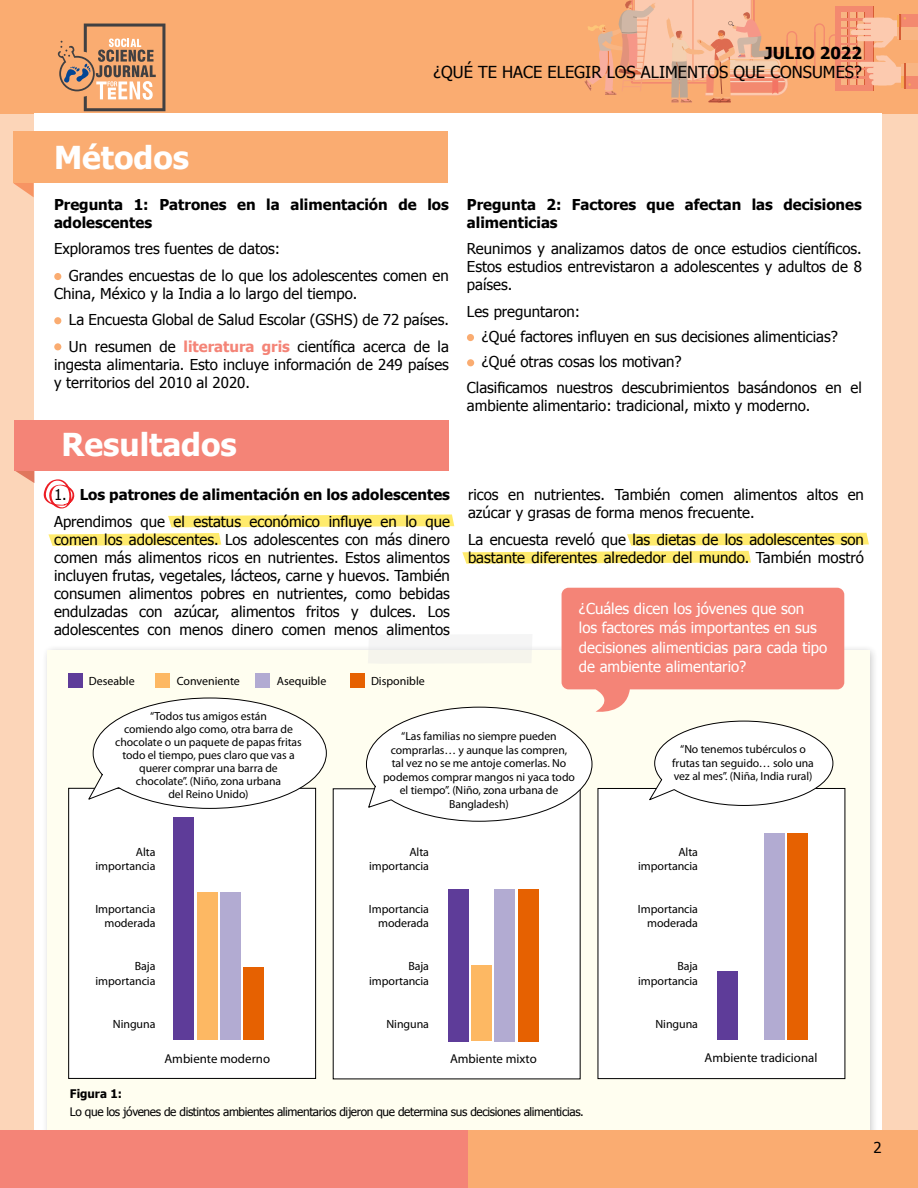
<style>
.page{position:relative;width:918px;height:1188px;background:#fcd5b8}
.page>*{position:absolute;margin:0;border:0;box-sizing:border-box;transform-origin:0 0}
.t1{font:700 31.5px "Tahoma";color:#fff}
.t2{font:16.5px "Tahoma";color:#000}
.t3{font:700 16.5px "Tahoma";color:#000}
.t4{font:15px/18px "Tahoma";color:#000}
.t5{font:15px/19.5px "Tahoma";color:#fff}
.t6{font:700 15px/18px "Tahoma";color:#000}
.t7{font:12.9px "Myriad Pro";color:#000}
.t8{font:12px/14.2px "Myriad Pro";letter-spacing:-.005em;color:#000;text-align:right}
.t9{font:700 11.85px "Tahoma";color:#000}
.t10{font:11.7px/13.5px "Myriad Pro";letter-spacing:-.005em;color:#000;text-align:center}
.t11{font:11.7px "Tahoma";letter-spacing:-.03em;color:#000}
.s1{font-weight:700;color:#f48477}
.s2{font-weight:700}
</style>
<div class="page">
<div style="left:0;top:0;width:918px;height:113px;background:#faac71"></div>
<div style="left:34px;top:113px;width:847px;height:1028px;background:#fff"></div>
<svg style="left:168px;top:514px;width:286px;height:13px;background:#ffed7e"></svg>
<div style="left:41px;top:644px;width:838px;height:541px;background:#000;opacity:.25"></div>
<div style="left:48px;top:650px;width:821px;height:480px;background:#fffef0"></div>
<svg style="left:462px;top:533px;width:407px;height:31px"></svg>
<svg style="left:48px;top:533px;width:173px;height:13px;background:#ffed7f"></svg>
<svg style="left:13px;top:183px;width:21px;height:14px"></svg>
<div style="left:13px;top:132px;width:435px;height:51px;background:#faac71"></div>
<svg style="left:872px;top:6px;width:2px;height:85px"></svg>
<div style="left:835px;top:6px;width:37px;height:85px;background:#f3896f"></div>
<div style="left:867px;top:68px;width:23px;height:5px;background:#fccaaf;border-radius:2px"></div>
<div style="left:873px;top:62px;width:24px;height:23px;background:#fccaaf;border-radius:6px"></div>
<div style="left:872px;top:80px;width:16px;height:5px;background:#fccaaf;border-radius:2px"></div>
<div style="left:869px;top:74px;width:23px;height:5px;background:#fccaaf;border-radius:2px"></div>
<div style="left:859px;top:62px;width:23px;height:5px;background:#fccaaf;border-radius:2px"></div>
<div style="left:871px;top:18px;width:23px;height:23px;background:#fccaaf;border-radius:6px"></div>
<div style="left:863px;top:18px;width:23px;height:5px;background:#fccaaf;border-radius:2px"></div>
<div style="left:857px;top:24px;width:23px;height:5px;background:#fccaaf;border-radius:2px"></div>
<div style="left:857px;top:36px;width:23px;height:5px;background:#fccaaf;border-radius:2px"></div>
<div style="left:851px;top:30px;width:23px;height:5px;background:#fccaaf;border-radius:2px"></div>
<svg style="left:876px;top:56px;width:42px;height:33px"></svg>
<div style="left:899px;top:14px;width:19px;height:26px;background:#f8b583"></div>
<div style="left:901px;top:14px;width:17px;height:13px;background:#f3896f"></div>
<svg style="left:874px;top:14px;width:32px;height:33px"></svg>
<svg style="left:584px;top:0;width:281px;height:103px"></svg>
<svg style="left:57px;top:24px;width:108px;height:87px"></svg>
<svg style="left:43px;top:479px;width:32px;height:30px"></svg>
<div style="left:54px;top:273px;width:7px;height:7px;background:#faac71;border-radius:50%"></div>
<div style="left:467px;top:334px;width:7px;height:7px;background:#faac71;border-radius:50%"></div>
<div style="left:467px;top:359px;width:7px;height:7px;background:#faac71;border-radius:50%"></div>
<div style="left:54px;top:317px;width:7px;height:7px;background:#faac71;border-radius:50%"></div>
<div style="left:54px;top:343px;width:7px;height:7px;background:#faac71;border-radius:50%"></div>
<div style="left:451px;top:1130px;width:467px;height:58px;background:#faac71"></div>
<div style="left:0;top:1130px;width:467px;height:58px;background:#f48477"></div>
<svg style="left:14px;top:470px;width:20px;height:13px"></svg>
<div style="left:14px;top:420px;width:435px;height:50px;background:#f48477"></div>
<div style="left:598px;top:788px;width:247px;height:291px;background:#fff"></div>
<div style="left:598px;top:788px;width:247px;height:291px;border:1px solid #000"></div>
<div style="left:333px;top:789px;width:247px;height:290px;background:#fff"></div>
<div style="left:69px;top:788px;width:247px;height:290px;background:#fff"></div>
<div style="left:68px;top:788px;width:248px;height:291px;border:1px solid #000"></div>
<div style="left:448px;top:889px;width:20px;height:152px;background:#5e3c99"></div>
<div style="left:471px;top:965px;width:21px;height:76px;background:#fdb863"></div>
<div style="left:495px;top:889px;width:20px;height:152px;background:#b2abd2"></div>
<div style="left:518px;top:889px;width:21px;height:152px;background:#e66101"></div>
<div style="left:717px;top:971px;width:21px;height:69px;background:#5e3c99"></div>
<div style="left:764px;top:833px;width:20px;height:207px;background:#b2abd2"></div>
<div style="left:788px;top:833px;width:20px;height:207px;background:#e66101"></div>
<svg style="left:366px;top:588px;width:478px;height:234px"></svg>
<div style="left:173px;top:817px;width:21px;height:223px;background:#5e3c99"></div>
<div style="left:197px;top:893px;width:20px;height:147px;background:#fdb863"></div>
<div style="left:220px;top:893px;width:21px;height:147px;background:#b2abd2"></div>
<div style="left:244px;top:967px;width:20px;height:73px;background:#e66101"></div>
<svg style="left:87px;top:697px;width:240px;height:112px"></svg>
<div style="left:68px;top:674px;width:14px;height:14px;background:#5e3c99"></div>
<div style="left:156px;top:674px;width:14px;height:14px;background:#fdb863"></div>
<div style="left:256px;top:674px;width:14px;height:14px;background:#b2abd2"></div>
<div style="left:350px;top:674px;width:15px;height:14px;background:#e66101"></div>
<p class="t3" style="left:764px;top:42px;width:99px">Julio 2022</p>
<p class="t2" style="left:433px;top:61px;width:125px">¿Qué te hace eleg</p>
<p class="t2" style="left:585px;top:61px;width:92px">ir los aliment</p>
<p class="t2" style="left:707px;top:61px;width:38px">os que</p>
<p class="t2" style="left:770px;top:61px;width:54px">consume</p>
<p class="t2" style="left:845px;top:61px;width:19px">s?</p>
<h1 class="t1" style="left:54px;top:136px;width:137px">Métodos</h1>
<p class="t6" style="left:54px;top:194px;width:396px">Pregunta 1: Patrones en la alimentación de los adolescentes</p>
<p class="t4" style="left:69px;top:235px;width:382px;line-height:26.5px;text-indent:-15px">Exploramos tres fuentes de datos:<br>Grandes encuestas de lo que los adolescentes comen en</p>
<p class="t4" style="left:69px;top:279px;width:382px;line-height:26.5px;text-indent:-15px">China, México y la India a lo largo del tiempo.<br>La Encuesta Global de Salud Escolar (GSHS) de 72 países.<br>Un resumen de <span class="s1">literatura gris</span> científica acerca de la</p>
<p class="t4" style="left:54px;top:354px;width:396px">ingesta alimentaria. Esto incluye información de 249 países y territorios del 2010 al 2020.</p>
<h1 class="t1" style="left:62px;top:422px;width:177px">Resultados</h1>
<p class="t4" style="left:54px;top:481px;width:398px;line-height:26.5px">1. <span class="s2">Los patrones de alimentación en los adolescentes<br></span>Aprendimos que el estatus económico influye en lo que</p>
<p class="t4" style="left:54px;top:530px;width:398px;text-align:justify">comen los adolescentes. Los adolescentes con más dinero comen más alimentos ricos en nutrientes. Estos alimentos incluyen frutas, vegetales, lácteos, carne y huevos. También consumen alimentos pobres en nutrientes, como bebidas endulzadas con azúcar, alimentos fritos y dulces. Los adolescentes con menos dinero comen menos alimentos</p>
<p class="t8" style="left:89px;top:674px;width:48px">Deseable</p>
<p class="t8" style="left:177px;top:674px;width:65px">Conveniente</p>
<p class="t8" style="left:277px;top:674px;width:51px">Asequible</p>
<p class="t8" style="left:371px;top:674px;width:55px">Disponible</p>
<p class="t6" style="left:467px;top:194px;width:396px">Pregunta 2: Factores que afectan las decisiones alimenticias</p>
<p class="t4" style="left:467px;top:239px;width:396px;text-align:justify">Reunimos y analizamos datos de once estudios científicos.<br>Estos estudios entrevistaron a adolescentes y adultos de 8 países.</p>
<p class="t4" style="left:482px;top:298px;width:358px;line-height:25px;text-indent:-15px">Les preguntaron:<br>¿Qué factores influyen en sus decisiones alimenticias? ¿Qué otras cosas los motivan?</p>
<p class="t4" style="left:467px;top:378px;width:396px">Clasificamos nuestros descubrimientos basándonos en el ambiente alimentario: tradicional, mixto y moderno.</p>
<p class="t4" style="left:468px;top:485px;width:397px">ricos en nutrientes. También comen alimentos altos en azúcar y grasas de forma menos frecuente.</p>
<p class="t4" style="left:468px;top:530px;width:398px">La encuesta reveló que las dietas de los adolescentes son bastante diferentes alrededor del mundo. También mostró</p>
<p class="t5" style="left:579px;top:598px;width:250px">¿Cuáles dicen los jóvenes que son<br>los factores más importantes en sus decisiones alimenticias para cada tipo de ambiente alimentario?</p>
<p class="t10" style="left:115px;top:709px;width:188px;line-height:13px">“Todos tus amigos están<br>comiendo algo como, otra barra de chocolate o un paquete de papas fritas todo el tiempo, pues claro que vas a querer comprar una barra de chocolate”. (Niño, zona urbana<br>del Reino Unido)</p>
<p class="t10" style="left:383px;top:729px;width:193px">“Las familias no siempre pueden comprarlas… y aunque las compren,<br>tal vez no se me antoje comerlas. No podemos comprar mangos ni yaca todo el tiempo”. (Niño, zona urbana de<br>Bangladesh)</p>
<p class="t10" style="left:672px;top:743px;width:143px">“No tenemos tubérculos o frutas tan seguido… solo una vez al mes”. (Niña, India rural)</p>
<p class="t8" style="left:96px;top:844px;width:61px">Alta importancia</p>
<p class="t8" style="left:95px;top:902px;width:62px">Importancia moderada</p>
<p class="t8" style="left:96px;top:959px;width:61px">Baja importancia</p>
<p class="t8" style="left:113px;top:1016px;width:44px">Ninguna</p>
<p class="t7" style="left:164px;top:1051px;width:107px">Ambiente moderno</p>
<p class="t8" style="left:369px;top:844px;width:61px">Alta importancia</p>
<p class="t8" style="left:369px;top:902px;width:62px">Importancia moderada</p>
<p class="t8" style="left:369px;top:959px;width:61px">Baja importancia</p>
<p class="t8" style="left:386px;top:1016px;width:44px">Ninguna</p>
<p class="t8" style="left:638px;top:844px;width:61px">Alta importancia</p>
<p class="t8" style="left:638px;top:902px;width:62px">Importancia moderada</p>
<p class="t8" style="left:638px;top:959px;width:61px">Baja importancia</p>
<p class="t8" style="left:655px;top:1016px;width:44px">Ninguna</p>
<p class="t7" style="left:450px;top:1051px;width:88px">Ambiente mixto</p>
<p class="t7" style="left:705px;top:1050px;width:114px">Ambiente tradicional</p>
<p class="t9" style="left:70px;top:1085px;width:54px">Figura 1:</p>
<p class="t11" style="left:70px;top:1104px;width:515px">Lo que los jóvenes de distintos ambientes alimentarios dijeron que determina sus decisiones alimenticias.</p>
<p class="t4" style="left:874px;top:1138px;width:10px">2</p>
</div>
